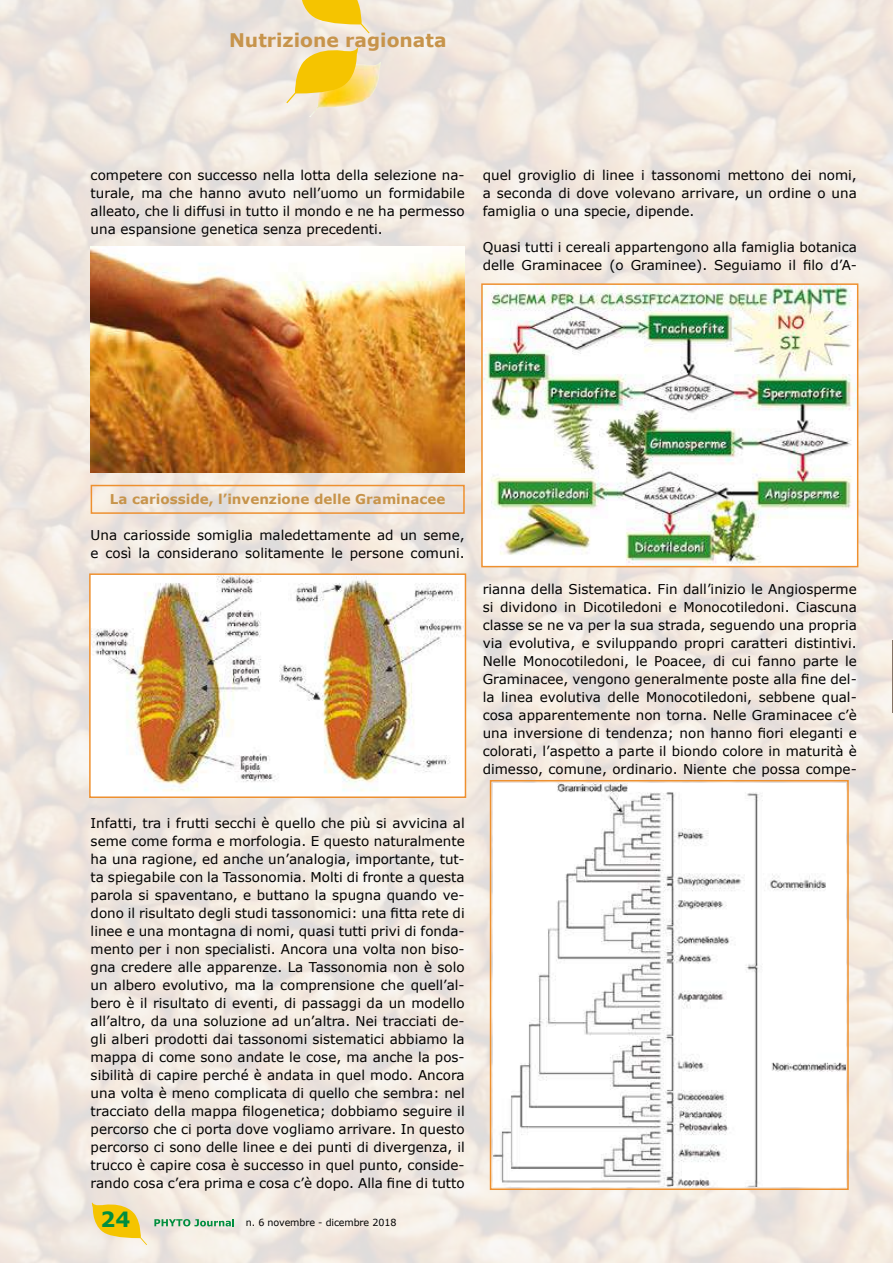
<style>
.page{position:relative;width:893px;height:1263px;background:#fff}
.page>*{position:absolute;margin:0;border:0;box-sizing:border-box;transform-origin:0 0}
.t1{font:700 21px "Verdana";color:#008e3f}
.t2{font:700 18.75px "Verdana";color:#c7944b}
.t3{font:13.5px/18px "Verdana";color:#000;text-align:justify}
.t4{font:700 13.5px "Verdana";color:#c7944b}
.t5{font:9.75px "Verdana";letter-spacing:-.01em;color:#000}
</style>
<div class="page">
<img style="left:0;top:0;width:893px;height:1263px">
<div style="left:91px;top:485px;width:374px;height:29px;border:2px solid #ee902f"></div>
<img style="left:892px;top:605px;width:1px;height:547px">
<hr style="left:892px;top:640px;width:1px;height:73px;background:#857466">
<img style="left:91px;top:246px;width:374px;height:226px">
<img style="left:88px;top:573px;width:379px;height:226px">
<img style="left:480px;top:283px;width:379px;height:285px">
<svg style="left:489px;top:779px;width:360px;height:412px"></svg>
<svg style="left:298px;top:0;width:72px;height:33px;background:#f1d56f"></svg>
<img style="left:309px;top:62px;width:73px;height:55px">
<svg style="left:286px;top:47px;width:73px;height:56px;background:#f4d150"></svg>
<svg style="left:91px;top:1202px;width:56px;height:43px;background:#f2d46a"></svg>
<svg style="left:154px;top:1219px;width:80px;height:7px"></svg>
<h2 class="t2" style="left:229px;top:27px;width:219px">Nutrizione ragionata</h2>
<p class="t3" style="left:91px;top:166px;width:376px">competere con successo nella lotta della selezione na&shy;turale, ma che hanno avuto nell’uomo un formidabile alleato, che li diffusi in tutto il mondo e ne ha permesso una espansione genetica senza precedenti.</p>
<p class="t3" style="left:483px;top:166px;width:376px">quel groviglio di linee i tassonomi mettono dei nomi, a seconda di dove volevano arrivare, un ordine o una famiglia o una specie, dipende.</p>
<p class="t3" style="left:483px;top:238px;width:376px">Quasi tutti i cereali appartengono alla famiglia botanica delle Graminacee (o Graminee). Seguiamo il filo d’A-</p>
<p class="t4" style="left:110px;top:490px;width:337px">La cariosside, l’invenzione delle Graminacee</p>
<p class="t3" style="left:91px;top:526px;width:376px">Una cariosside somiglia maledettamente ad un seme, e così la considerano solitamente le persone comuni.</p>
<p class="t3" style="left:91px;top:814px;width:376px">Infatti, tra i frutti secchi è quello che più si avvicina al seme come forma e morfologia. E questo naturalmente ha una ragione, ed anche un’analogia, importante, tut&shy;ta spiegabile con la Tassonomia. Molti di fronte a questa parola si spaventano, e buttano la spugna quando ve&shy;dono il risultato degli studi tassonomici: una fitta rete di linee e una montagna di nomi, quasi tutti privi di fonda&shy;mento per i non specialisti. Ancora una volta non biso&shy;gna credere alle apparenze. La Tassonomia non è solo un albero evolutivo, ma la comprensione che quell’al&shy;bero è il risultato di eventi, di passaggi da un modello all’altro, da una soluzione ad un’altra. Nei tracciati de&shy;gli alberi prodotti dai tassonomi sistematici abbiamo la mappa di come sono andate le cose, ma anche la pos&shy;sibilità di capire perché è andata in quel modo. Ancora una volta è meno complicata di quello che sembra: nel tracciato della mappa filogenetica; dobbiamo seguire il percorso che ci porta dove vogliamo arrivare. In questo percorso ci sono delle linee e dei punti di divergenza, il trucco è capire cosa è successo in quel punto, conside&shy;rando cosa c’era prima e cosa c’è dopo. Alla fine di tutto</p>
<h1 class="t1" style="left:101px;top:1205px;width:31px">24</h1>
<p class="t5" style="left:246px;top:1216px;width:152px">n. 6 novembre - dicembre 2018</p>
<p class="t3" style="left:483px;top:580px;width:376px">rianna della Sistematica. Fin dall’inizio le Angiosperme si dividono in Dicotiledoni e Monocotiledoni. Ciascuna classe se ne va per la sua strada, seguendo una propria via evolutiva, e sviluppando propri caratteri distintivi.<br>Nelle Monocotiledoni, le Poacee, di cui fanno parte le Graminacee, vengono generalmente poste alla fine del&shy;la linea evolutiva delle Monocotiledoni, sebbene qual&shy;cosa apparentemente non torna. Nelle Graminacee c’è una inversione di tendenza; non hanno fiori eleganti e colorati, l’aspetto a parte il biondo colore in maturità è dimesso, comune, ordinario. Niente che possa compe-</p>
</div>
